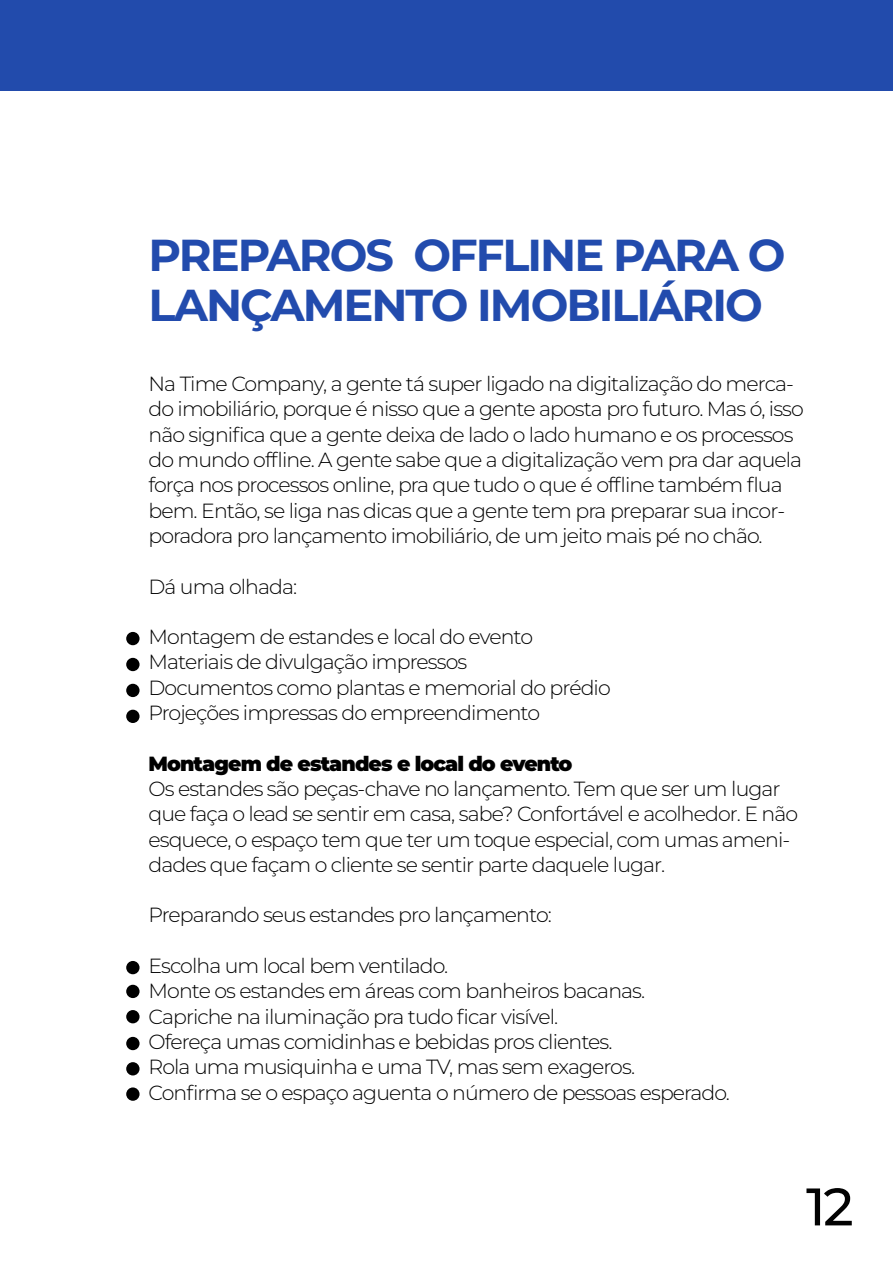
<style>
.page{position:relative;width:893px;height:1263px;background:#fff}
.page>*{position:absolute;margin:0;border:0;box-sizing:border-box;transform-origin:0 0}
.t1{font:500 52.8px "Montserrat";color:#020202}
.t2{font:700 44.7px/50.1px "Montserrat";letter-spacing:-.045em;color:#224bad}
.t3{font:300 20.55px/25.3px "Montserrat";letter-spacing:-.045em;color:#000}
.t4{font:900 20.55px "Montserrat";letter-spacing:-.045em;color:#000}
</style>
<div class="page">
<div style="left:126px;top:632px;width:14px;height:13px;background:#000;border-radius:50%"></div>
<div style="left:126px;top:658px;width:14px;height:13px;background:#000;border-radius:50%"></div>
<div style="left:126px;top:684px;width:14px;height:13px;background:#000;border-radius:50%"></div>
<div style="left:126px;top:710px;width:14px;height:13px;background:#000;border-radius:50%"></div>
<div style="left:126px;top:961px;width:14px;height:13px;background:#000;border-radius:50%"></div>
<div style="left:126px;top:985px;width:14px;height:13px;background:#000;border-radius:50%"></div>
<div style="left:126px;top:1010px;width:14px;height:13px;background:#000;border-radius:50%"></div>
<div style="left:126px;top:1037px;width:14px;height:13px;background:#000;border-radius:50%"></div>
<div style="left:126px;top:1062px;width:14px;height:13px;background:#000;border-radius:50%"></div>
<div style="left:126px;top:1087px;width:14px;height:14px;background:#000;border-radius:50%"></div>
<div style="left:0;top:0;width:893px;height:91px;background:#224bac"></div>
<h2 class="t2" style="left:149px;top:229px;width:639px">PREPAROS OFFLINE PARA O<br>LANÇAMENTO IMOBILIÁRIO</h2>
<p class="t3" style="left:149px;top:371px;width:657px">Na Time Company, a gente tá super ligado na digitalização do merca&shy;do imobiliário, porque é nisso que a gente aposta pro futuro. Mas ó, isso não significa que a gente deixa de lado o lado humano e os processos do mundo offline. A gente sabe que a digitalização vem pra dar aquela força nos processos online, pra que tudo o que é offline também flua bem. Então, se liga nas dicas que a gente tem pra preparar sua incor&shy;poradora pro lançamento imobiliário, de um jeito mais pé no chão.</p>
<p class="t3" style="left:149px;top:573px;width:150px">Dá uma olhada:</p>
<p class="t3" style="left:149px;top:624px;width:464px">Montagem de estandes e local do evento Materiais de divulgação impressos<br>Documentos como plantas e memorial do prédio Projeções impressas do empreendimento</p>
<p class="t4" style="left:149px;top:750px;width:425px">Montagem de estandes e local do evento</p>
<p class="t3" style="left:149px;top:775px;width:651px">Os estandes são peças-chave no lançamento. Tem que ser um lugar que faça o lead se sentir em casa, sabe? Confortável e acolhedor. E não esquece, o espaço tem que ter um toque especial, com umas ameni&shy;dades que façam o cliente se sentir parte daquele lugar.</p>
<p class="t3" style="left:149px;top:902px;width:405px">Preparando seus estandes pro lançamento:</p>
<p class="t3" style="left:149px;top:952px;width:583px">Escolha um local bem ventilado.<br>Monte os estandes em áreas com banheiros bacanas.<br>Capriche na iluminação pra tudo ficar visível.<br>Ofereça umas comidinhas e bebidas pros clientes.<br>Rola uma musiquinha e uma TV, mas sem exageros.<br>Confirma se o espaço aguenta o número de pessoas esperado.</p>
<h1 class="t1" style="left:806px;top:1171px;width:49px">12</h1>
</div>
